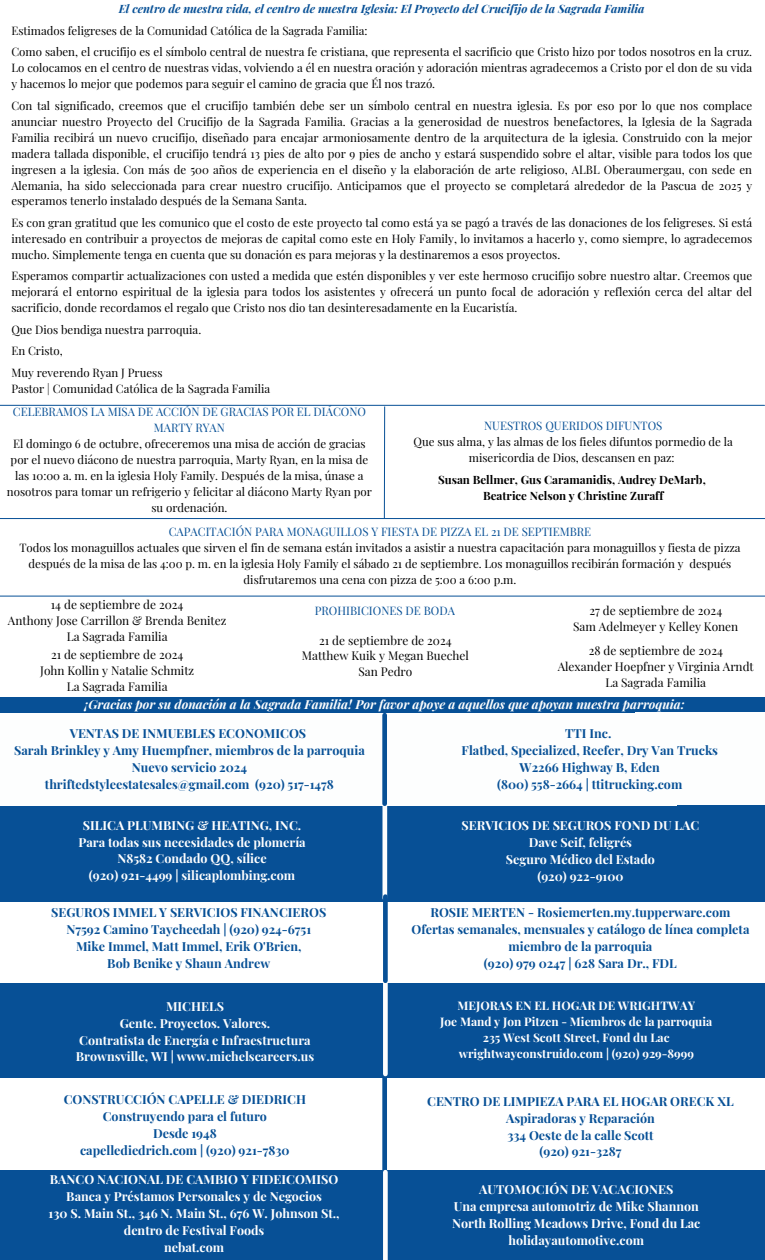
<style>
.page{position:relative;width:765px;height:1260px;background:#fff}
.page>*{position:absolute;margin:0;border:0;box-sizing:border-box;transform-origin:0 0}
.t1{font:700 12.5px/16.9px "Playfair Display";color:#075096;text-align:center}
.t2{font:700 12.5px/16.9px "Playfair Display";color:#fff;text-align:center}
.t3{font:700 12.5px/16.9px "Playfair Display";color:#fdfefe;text-align:center}
.t4{font:italic 700 12.5px "Playfair Display";color:#fdfefe}
.t5{font:11.88px/16px "Playfair Display";color:#000;text-align:center}
.t6{font:700 11.88px/16px "Playfair Display";color:#fff;text-align:center}
.t7{font:11.5px/16px "Playfair Display";color:#000;text-align:justify}
.t8{font:11.5px/16px "Playfair Display";color:#075096;text-align:center}
.t9{font:italic 700 11.5px "Playfair Display";color:#075096}
.t10{font:700 11.5px/16px "Playfair Display";color:#000;text-align:center}
</style>
<div class="page">
<div style="left:0;top:698px;width:765px;height:203px;background:#075096"></div>
<div style="left:382px;top:780px;width:5px;height:118px;background:#fdfefe"></div>
<div style="left:0;top:983px;width:765px;height:95px;background:#075096"></div>
<div style="left:0;top:713px;width:677px;height:92px;background:#fdfefe"></div>
<div style="left:0;top:1170px;width:765px;height:90px;background:#075096"></div>
<div style="left:382px;top:1069px;width:5px;height:104px;background:#075096"></div>
<div style="left:383px;top:970px;width:5px;height:104px;background:#fdfefe"></div>
<div style="left:383px;top:897px;width:5px;height:84px;background:#075096"></div>
<div style="left:383px;top:1172px;width:5px;height:88px;background:#fdfefe"></div>
<div style="left:382px;top:715px;width:5px;height:89px;background:#075096"></div>
<div style="left:635px;top:713px;width:130px;height:92px;background:#fdfefe"></div>
<hr style="left:0;top:405px;width:765px;height:1px;background:#075096">
<hr style="left:0;top:596px;width:765px;height:1px;background:#075096">
<hr style="left:384px;top:407px;width:1px;height:112px;background:#075096">
<hr style="left:0;top:518px;width:765px;height:1px;background:#075096">
<p class="t9" style="left:119px;top:1px;width:527px">El centro de nuestra vida, el centro de nuestra Iglesia: El Proyecto del Crucifijo de la Sagrada Familia</p>
<p class="t7" style="left:11px;top:22px;width:358px">Estimados feligreses de la Comunidad Católica de la Sagrada Familia:</p>
<p class="t7" style="left:11px;top:44px;width:742px">Como saben, el crucifijo es el símbolo central de nuestra fe cristiana, que representa el sacrificio que Cristo hizo por todos nosotros en la cruz.<br>Lo colocamos en el centro de nuestras vidas, volviendo a él en nuestra oración y adoración mientras agradecemos a Cristo por el don de su vida y hacemos lo mejor que podemos para seguir el camino de gracia que Él nos trazó.</p>
<p class="t7" style="left:11px;top:97px;width:742px">Con tal significado, creemos que el crucifijo también debe ser un símbolo central en nuestra iglesia. Es por eso por lo que nos complace anunciar nuestro Proyecto del Crucifijo de la Sagrada Familia. Gracias a la generosidad de nuestros benefactores, la Iglesia de la Sagrada Familia recibirá un nuevo crucifijo, diseñado para encajar armoniosamente dentro de la arquitectura de la iglesia. Construido con la mejor madera tallada disponible, el crucifijo tendrá 13 pies de alto por 9 pies de ancho y estará suspendido sobre el altar, visible para todos los que ingresen a la iglesia. Con más de 500 años de experiencia en el diseño y la elaboración de arte religioso, ALBL Oberaumergau, con sede en Alemania, ha sido seleccionada para crear nuestro crucifijo. Anticipamos que el proyecto se completará alrededor de la Pascua de 2025 y esperamos tenerlo instalado después de la Semana Santa.</p>
<p class="t7" style="left:11px;top:214px;width:742px">Es con gran gratitud que les comunico que el costo de este proyecto tal como está ya se pagó a través de las donaciones de los feligreses. Si está interesado en contribuir a proyectos de mejoras de capital como este en Holy Family, lo invitamos a hacerlo y, como siempre, lo agradecemos mucho. Simplemente tenga en cuenta que su donación es para mejoras y la destinaremos a esos proyectos.</p>
<p class="t7" style="left:11px;top:268px;width:742px">Esperamos compartir actualizaciones con usted a medida que estén disponibles y ver este hermoso crucifijo sobre nuestro altar. Creemos que mejorará el entorno espiritual de la iglesia para todos los asistentes y ofrecerá un punto focal de adoración y reflexión cerca del altar del sacrificio, donde recordamos el regalo que Cristo nos dio tan desinteresadamente en la Eucaristía.</p>
<p class="t7" style="left:11px;top:321px;width:191px">Que Dios bendiga nuestra parroquia.</p>
<p class="t7" style="left:11px;top:343px;width:53px">En Cristo,</p>
<p class="t7" style="left:11px;top:364px;width:153px">Muy reverendo Ryan J Pruess</p>
<p class="t7" style="left:11px;top:380px;width:260px">Pastor | Comunidad Católica de la Sagrada Familia</p>
<p class="t8" style="left:13px;top:403px;width:355px">CELEBRAMOS LA MISA DE ACCIÓN DE GRACIAS POR EL DIÁCONO<br>MARTY RYAN</p>
<p class="t7" style="left:7px;top:435px;width:366px;text-align:center">El domingo 6 de octubre, ofreceremos una misa de acción de gracias por el nuevo diácono de nuestra parroquia, Marty Ryan, en la misa de las 10:00 a. m. en la iglesia Holy Family. Después de la misa, únase a nosotros para tomar un refrigerio y felicitar al diácono Marty Ryan por su ordenación.</p>
<h1 class="t8" style="left:484px;top:417px;width:180px">NUESTROS QUERIDOS DIFUNTOS</h1>
<p class="t7" style="left:414px;top:433px;width:321px;text-align:center">Que sus alma, y las almas de los fieles difuntos pormedio de la misericordia de Dios, descansen en paz:</p>
<p class="t10" style="left:438px;top:471px;width:269px">Susan Bellmer, Gus Caramanidis, Audrey DeMarb,<br>Beatrice Nelson y Christine Zuraff</p>
<p class="t8" style="left:169px;top:523px;width:424px">CAPACITACIÓN PARA MONAGUILLOS Y FIESTA DE PIZZA EL 21 DE SEPTIEMBRE</p>
<p class="t7" style="left:19px;top:539px;width:723px;text-align:center">Todos los monaguillos actuales que sirven el fin de semana están invitados a asistir a nuestra capacitación para monaguillos y fiesta de pizza después de la misa de las 4:00 p. m. en la iglesia Holy Family el sábado 21 de septiembre. Los monaguillos recibirán formación y después disfrutaremos una cena con pizza de 5:00 a 6:00 p.m.</p>
<p class="t5" style="left:51px;top:596px;width:134px">14 de septiembre de 2024</p>
<p class="t5" style="left:8px;top:612px;width:220px">Anthony Jose Carrillon &amp; Brenda Benitez</p>
<h2 class="t5" style="left:67px;top:628px;width:102px">La Sagrada Familia</h2>
<p class="t5" style="left:51px;top:646px;width:134px">21 de septiembre de 2024</p>
<p class="t5" style="left:40px;top:662px;width:156px">John Kollin y Natalie Schmitz</p>
<p class="t5" style="left:67px;top:678px;width:102px">La Sagrada Familia</p>
<h2 class="t5" style="left:589px;top:602px;width:134px">27 de septiembre de 2024</h2>
<h2 class="t5" style="left:573px;top:618px;width:167px">Sam Adelmeyer y Kelley Konen</h2>
<h2 class="t8" style="left:315px;top:603px;width:142px">PROHIBICIONES DE BODA</h2>
<h2 class="t5" style="left:319px;top:632px;width:134px">21 de septiembre de 2024</h2>
<h2 class="t5" style="left:302px;top:648px;width:169px">Matthew Kuik y Megan Buechel<br>San Pedro</h2>
<h2 class="t5" style="left:589px;top:642px;width:136px">28 de septiembre de 2024</h2>
<h2 class="t5" style="left:558px;top:658px;width:198px">Alexander Hoepfner y Virginia Arndt</h2>
<h2 class="t5" style="left:605px;top:674px;width:102px">La Sagrada Familia</h2>
<p class="t4" style="left:85px;top:696px;width:602px">¡Gracias por su donación a la Sagrada Familia! Por favor apoye a aquellos que apoyan nuestra parroquia:</p>
<h1 class="t1" style="left:14px;top:725px;width:352px">VENTAS DE INMUEBLES ECONOMICOS<br>Sarah Brinkley y Amy Huempfner, miembros de la parroquia Nuevo servicio 2024<br>thriftedstyleestatesales@gmail.com (920) 517-1478</h1>
<p class="t2" style="left:78px;top:816px;width:229px">SILICA PLUMBING &amp; HEATING, INC.<br>Para todas sus necesidades de plomería N8582 Condado QQ, sílice<br>(920) 921-4499 | silicaplombing.com</p>
<h2 class="t1" style="left:51px;top:904px;width:277px">SEGUROS IMMEL Y SERVICIOS FINANCIEROS N7592 Camino Taycheedah | (920) 924-6751<br>Mike Immel, Matt Immel, Erik O'Brien,<br>Bob Benike y Shaun Andrew</h2>
<p class="t3" style="left:76px;top:997px;width:240px">MICHELS<br>Gente. Proyectos. Valores.<br>Contratista de Energía e Infraestructura<br>Brownsville, WI | www.michelscareers.us</p>
<p class="t1" style="left:462px;top:724px;width:258px">TTI Inc.<br>Flatbed, Specialized, Reefer, Dry Van Trucks<br>W2266 Highway B, Eden<br>(800) 558-2664 | ttitrucking.com</p>
<p class="t2" style="left:462px;top:816px;width:239px">SERVICIOS DE SEGUROS FOND DU LAC<br>Dave Seif, feligrés<br>Seguro Médico del Estado<br>(920) 922-9100</p>
<p class="t1" style="left:412px;top:904px;width:339px">ROSIE MERTEN - Rosiemerten.my.tupperware.com Ofertas semanales, mensuales y catálogo de línea completa miembro de la parroquia<br>(920) 979 0247 | 628 Sara Dr., FDL</p>
<p class="t6" style="left:440px;top:997px;width:274px">MEJORAS EN EL HOGAR DE WRIGHTWAY<br>Joe Mand y Jon Pitzen - Miembros de la parroquia 235 West Scott Street, Fond du Lac wrightwayconstruido.com | (920) 929-8999</p>
<p class="t1" style="left:64px;top:1091px;width:244px">CONSTRUCCIÓN CAPELLE &amp; DIEDRICH<br>Construyendo para el futuro<br>Desde 1948<br>capellediedrich.com | (920) 921-7830</p>
<p class="t1" style="left:427px;top:1092px;width:308px">CENTRO DE LIMPIEZA PARA EL HOGAR ORECK XL<br>Aspiradoras y Reparación<br>334 Oeste de la calle Scott<br>(920) 921-3287</p>
<p class="t2" style="left:49px;top:1171px;width:292px">BANCO NACIONAL DE CAMBIO Y FIDEICOMISO Banca y Préstamos Personales y de Negocios<br>130 S. Main St., 346 N. Main St., 676 W. Johnson St., dentro de Festival Foods<br>nebat.com</p>
<p class="t2" style="left:452px;top:1181px;width:250px">AUTOMOCIÓN DE VACACIONES<br>Una empresa automotriz de Mike Shannon<br>North Rolling Meadows Drive, Fond du Lac holidayautomotive.com</p>
</div>
